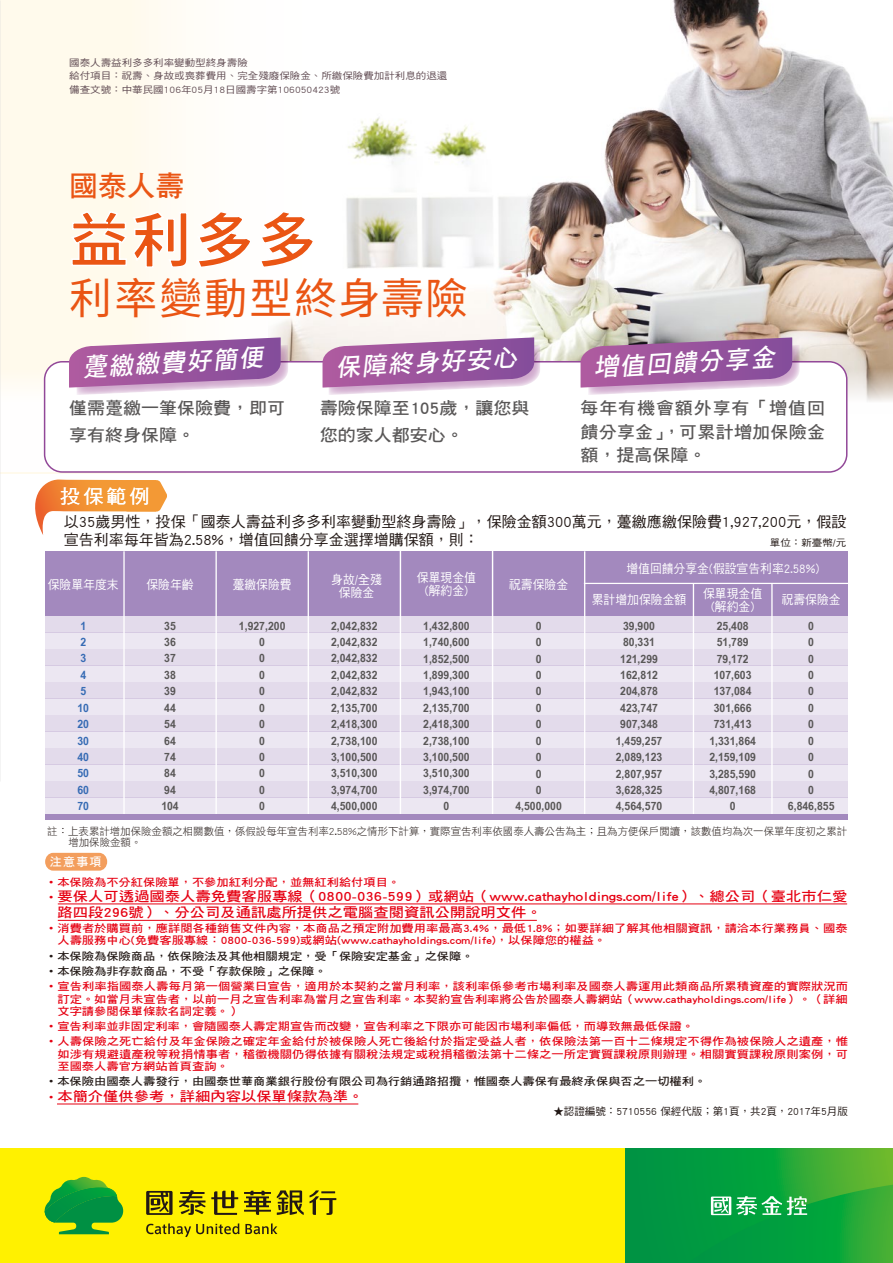
<style>
.page{position:relative;width:893px;height:1263px;background:#fff}
.page>*{position:absolute;margin:0;border:0;box-sizing:border-box;transform-origin:0 0}
.t1{font:700 59.55px "Source Han Sans TW";color:#ea5514}
.t2{font:42.9px "Source Han Sans TW";letter-spacing:.05em;color:#ea5514}
.t3{font:28.8px "DF Hei Std W7";color:#ea5514}
.t4{font:italic 24.9px "DF Hei Std W7";color:#fff}
.t5{font:19.05px "DF Hei Std W5";color:#fff;scale:1.05 1}
.t6{font:17.1px/23.2px "DF Hei Std W7";color:#595757;scale:1.05 1}
.t7{font:15px/18px "DF Hei Std W5";letter-spacing:.005em;color:#221815}
.t8{font:13.5px/15.8px "DF Hei Std W7";color:#e60012;scale:1.13 1}
.t9{font:12.6px/12.8px "DF Hei Std W5";color:#fff;text-align:center;scale:.94 1}
.t10{font:12px "DF Hei Std W7";color:#fff}
.t11{font:700 11.55px/16.4px "Arial Narrow";color:#595757;text-align:center;scale:1.11 1}
.t12{font:700 11.55px/16.4px "Arial Narrow";color:#366bb4;scale:1.11 1}
.t13{font:10.8px/12.3px "DF Hei Std W7";letter-spacing:.005em;color:#e60012;scale:1.13 1}
.t14{font:10.8px/15.3px "DF Hei Std W7";color:#221815;scale:1.13 1}
.t15{font:10.5px/11.4px "DF Hei Std W3";color:#221815}
.t16{font:10.5px "DF Hei Std W5";color:#221815}
.t17{font:9.45px/13.5px "DF Hei Std W5";color:#614c53;scale:1.11 1}
.t18{font:9.45px "DF Hei Std W5";color:#221815;scale:1.11 1}
.s1{font-size:10.8px}
</style>
<div class="page">
<img style="left:336px;top:0;width:556px;height:362px">
<div style="left:0;top:0;width:336px;height:473px;background:linear-gradient(to right,#fff9e8,#fefeff)"></div>
<svg style="left:0;top:362px;width:892px;height:110px"></svg>
<svg style="left:70px;top:210px;width:118px;height:59px"></svg>
<svg style="left:195px;top:210px;width:121px;height:59px"></svg>
<div style="left:45px;top:551px;width:803px;height:65px;background:#a389be"></div>
<div style="left:45px;top:781px;width:803px;height:16px;background:#e3dbeb"></div>
<div style="left:45px;top:616px;width:803px;height:16px;background:#e3dbeb"></div>
<div style="left:45px;top:632px;width:803px;height:17px;background:#ece7f2"></div>
<div style="left:45px;top:649px;width:803px;height:16px;background:#e3dbeb"></div>
<div style="left:45px;top:665px;width:803px;height:17px;background:#ece7f2"></div>
<div style="left:45px;top:682px;width:803px;height:16px;background:#e3dbeb"></div>
<div style="left:45px;top:698px;width:803px;height:17px;background:#ece7f2"></div>
<div style="left:45px;top:715px;width:803px;height:16px;background:#e3dbeb"></div>
<div style="left:45px;top:731px;width:803px;height:17px;background:#ece7f2"></div>
<div style="left:45px;top:748px;width:803px;height:16px;background:#e3dbeb"></div>
<div style="left:45px;top:764px;width:803px;height:17px;background:#ece7f2"></div>
<div style="left:45px;top:797px;width:803px;height:17px;background:#ece7f2"></div>
<div style="left:45px;top:853px;width:62px;height:18px;background:#f39e5d;border-radius:8px"></div>
<hr style="left:123px;top:551px;width:2px;height:265px;background:#fff">
<hr style="left:215px;top:551px;width:2px;height:265px;background:#fff">
<hr style="left:308px;top:551px;width:1px;height:265px;background:#fff">
<hr style="left:400px;top:551px;width:1px;height:265px;background:#fff">
<hr style="left:492px;top:551px;width:1px;height:265px;background:#fff">
<hr style="left:584px;top:551px;width:1px;height:265px;background:#fff">
<hr style="left:771px;top:583px;width:2px;height:233px;background:#fff">
<hr style="left:693px;top:583px;width:1px;height:233px;background:#fff">
<hr style="left:584px;top:583px;width:266px;height:1px;background:#fff">
<svg style="left:35px;top:479px;width:132px;height:56px"></svg>
<div style="left:45px;top:814px;width:803px;height:5px;background:#a389be"></div>
<div style="left:45px;top:362px;width:802px;height:110px;background:#fff;border-radius:18px"></div>
<div style="left:44px;top:361px;width:803px;height:112px;border:2px solid #924898;border-radius:18px"></div>
<svg style="left:69px;top:337px;width:219px;height:58px;background:#b682b6"></svg>
<svg style="left:322px;top:337px;width:218px;height:58px;background:#b582b6"></svg>
<svg style="left:581px;top:337px;width:219px;height:58px;background:#af7caf"></svg>
<hr style="left:58px;top:920px;width:479px;height:1px;background:#e60012">
<hr style="left:58px;top:904px;width:789px;height:1px;background:#e60012">
<hr style="left:57px;top:1104px;width:301px;height:1px;background:#e60012">
<div style="left:0;top:1148px;width:893px;height:115px;background:#fff100"></div>
<svg style="left:146px;top:1223px;width:131px;height:14px"></svg>
<svg style="left:146px;top:1190px;width:190px;height:25px"></svg>
<svg style="left:45px;top:1177px;width:78px;height:57px"></svg>
<svg style="left:625px;top:1148px;width:268px;height:115px;background:#159f3c"></svg>
<svg style="left:688px;top:1185px;width:205px;height:78px;background:#1ba744"></svg>
<hr style="left:892px;top:0;width:1px;height:761px;background:#d5d5d5">
<p class="t17" style="left:69px;top:55px;width:342px">國泰人壽益利多多利率變動型終身壽險<br>給付項目：祝壽、身故或喪葬費用、完全殘廢保險金、所繳保險費加計利息的退還備查文號：中華民國106年05月18日國壽字第106050423號</p>
<h3 class="t3" style="left:69px;top:170px;width:117px">國泰人壽</h3>
<h1 class="t1" style="left:69px;top:207px;width:249px">益利多多</h1>
<h2 class="t2" style="left:69px;top:275px;width:400px">利率變動型終身壽險</h2>
<h3 class="t4" style="left:81px;top:353px;width:183px;rotate:-3deg">躉繳繳費好簡便</h3>
<h3 class="t4" style="left:335px;top:353px;width:183px;rotate:-3deg">保障終身好安心</h3>
<h3 class="t4" style="left:593px;top:353px;width:183px;rotate:-3deg">增值回饋分享金</h3>
<h3 class="t6" style="left:580px;top:396px;width:234px;text-align:justify">每年有機會額外享有「增值回饋分享金」，可累計增加保險金額，提高保障。</h3>
<h3 class="t6" style="left:69px;top:395px;width:207px;line-height:27px">僅需躉繳一筆保險費，即可享有終身保障。</h3>
<h3 class="t6" style="left:320px;top:395px;width:201px;line-height:27px">壽險保障至105歲，讓您與您的家人都安心。</h3>
<h3 class="t5" style="left:60px;top:485px;width:86px">投保範例</h3>
<h3 class="t7" style="left:64px;top:513px;width:784px">以35歲男性，投保「國泰人壽益利多多利率變動型終身壽險」，保險金額300萬元，躉繳應繳保險費1,927,200元，假設宣告利率每年皆為2.58%，增值回饋分享金選擇增購保額，則：</h3>
<p class="t18" style="left:770px;top:537px;width:70px">單位：新臺幣/元</p>
<p class="t9" style="left:626px;top:562px;width:207px">增值回饋分享金(假設宣告利率2.58%)</p>
<p class="t9" style="left:48px;top:578px;width:77px">保險單年度末</p>
<p class="t9" style="left:146px;top:578px;width:52px">保險年齡</p>
<p class="t9" style="left:233px;top:578px;width:64px">躉繳保險費</p>
<p class="t9" style="left:417px;top:571px;width:64px">保單現金值(解約金)</p>
<p class="t9" style="left:509px;top:578px;width:64px">祝壽保險金</p>
<p class="t9" style="left:331px;top:573px;width:55px">身故/全殘保險金</p>
<p class="t9" style="left:592px;top:593px;width:102px">累計增加保險金額</p>
<p class="t9" style="left:703px;top:587px;width:64px">保單現金值(解約金)</p>
<p class="t9" style="left:782px;top:593px;width:64px">祝壽保險金</p>
<p class="t12" style="left:77px;top:617px;width:12px">1<br>2<br>3<br>4<br>5<br>10<br>20<br>30<br>40<br>50<br>60<br>70</p>
<p class="t11" style="left:161px;top:617px;width:17px;text-align:left">35<br>36<br>37<br>38<br>39<br>44<br>54<br>64<br>74<br>84<br>94<br>104</p>
<p class="t11" style="left:239px;top:617px;width:43px">1,927,200<br>0<br>0<br>0<br>0<br>0<br>0<br>0<br>0<br>0<br>0<br>0</p>
<p class="t11" style="left:331px;top:617px;width:43px;text-align:justify">2,042,832<br>2,042,832<br>2,042,832<br>2,042,832<br>2,042,832<br>2,135,700<br>2,418,300<br>2,738,100<br>3,100,500<br>3,510,300<br>3,974,700<br>4,500,000</p>
<p class="t11" style="left:423px;top:617px;width:43px">1,432,800<br>1,740,600<br>1,852,500<br>1,899,300<br>1,943,100<br>2,135,700<br>2,418,300<br>2,738,100<br>3,100,500<br>3,510,300<br>3,974,700<br>0</p>
<p class="t11" style="left:515px;top:617px;width:43px">0<br>0<br>0<br>0<br>0<br>0<br>0<br>0<br>0<br>0<br>0<br>4,500,000</p>
<p class="t11" style="left:616px;top:617px;width:43px">39,900<br>80,331<br>121,299<br>162,812<br>204,878<br>423,747<br>907,348<br>1,459,257<br>2,089,123<br>2,807,957<br>3,628,325<br>4,564,570</p>
<p class="t11" style="left:709px;top:617px;width:43px">25,408<br>51,789<br>79,172<br>107,603<br>137,084<br>301,666<br>731,413<br>1,331,864<br>2,159,109<br>3,285,590<br>4,807,168<br>0</p>
<p class="t11" style="left:788px;top:617px;width:43px">0<br>0<br>0<br>0<br>0<br>0<br>0<br>0<br>0<br>0<br>0<br>6,846,855</p>
<p class="t15" style="left:68px;top:825px;width:780px;text-indent:-21px">註：上表累計增加保險金額之相關數值，係假設每年宣告利率2.58%之情形下計算，實際宣告利率依國泰人壽公告為主；且為方便保戶閱讀，該數值均為次一保單年度初之累計增加保險金額。</p>
<p class="t10" style="left:50px;top:855px;width:53px">注意事項</p>
<p class="t13" style="left:45px;top:875px;width:316px">˙本保險為不分紅保險單，不參加紅利分配，並無紅利給付項目。</p>
<p class="t8" style="left:57px;top:888px;width:701px;text-indent:-12px"><span class="s1">˙</span>要保人可透過國泰人壽免費客服專線（0800-036-599）或網站（www.cathayholdings.com/life）、總公司（臺北市仁愛路四段296號）、分公司及通訊處所提供之電腦查閱資訊公開說明文件。</p>
<p class="t13" style="left:57px;top:922px;width:701px;text-indent:-12px">˙消費者於購買前，應詳閱各種銷售文件內容，本商品之預定附加費用率最高3.4%，最低1.8%；如要詳細了解其他相關資訊，請洽本行業務員、國泰人壽服務中心(免費客服專線：0800-036-599)或網站(www.cathayholdings.com/life)，以保障您的權益。</p>
<p class="t14" style="left:45px;top:948px;width:381px">˙本保險為保險商品，依保險法及其他相關規定，受「保險安定基金」之保障。˙本保險為非存款商品，不受「存款保險」之保障。</p>
<p class="t13" style="left:57px;top:980px;width:701px;text-align:justify;text-indent:-12px">˙宣告利率指國泰人壽每月第一個營業日宣告，適用於本契約之當月利率，該利率係參考市場利率及國泰人壽運用此類商品所累積資產的實際狀況而訂定。如當月未宣告者，以前一月之宣告利率為當月之宣告利率。本契約宣告利率將公告於國泰人壽網站（www.cathayholdings.com/life）。（詳細文字請參閱保單條款名詞定義。）</p>
<p class="t13" style="left:45px;top:1018px;width:712px;line-height:15.3px">˙宣告利率並非固定利率，會隨國泰人壽定期宣告而改變，宣告利率之下限亦可能因市場利率偏低，而導致無最低保證。<br>˙人壽保險之死亡給付及年金保險之確定年金給付於被保險人死亡後給付於指定受益人者，依保險法第一百十二條規定不得作為被保險人之遺產，惟</p>
<p class="t13" style="left:57px;top:1047px;width:701px">如涉有規避遺產稅等稅捐情事者，稽徵機關仍得依據有關稅法規定或稅捐稽徵法第十二條之一所定實質課稅原則辦理。相關實質課稅原則案例，可至國泰人壽官方網站首頁查詢。</p>
<p class="t14" style="left:45px;top:1074px;width:587px">˙本保險由國泰人壽發行，由國泰世華商業銀行股份有限公司為行銷通路招攬，惟國泰人壽保有最終承保與否之一切權利。</p>
<p class="t8" style="left:45px;top:1088px;width:283px"><span class="s1">˙</span>本簡介僅供參考，詳細內容以保單條款為準。</p>
<p class="t16" style="left:553px;top:1105px;width:296px">★認證編號：5710556 保經代版；第1頁，共2頁，2017年5月版</p>
</div>
